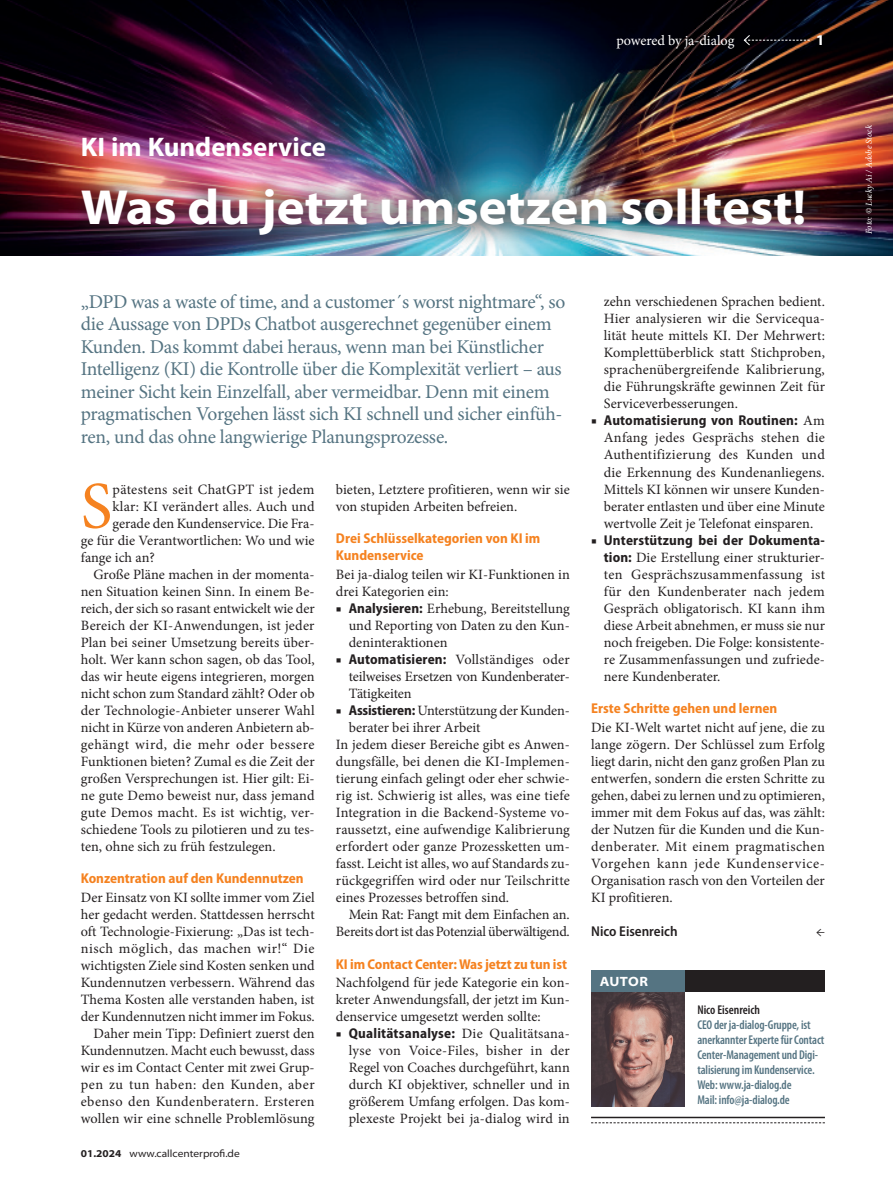
<style>
.page{position:relative;width:893px;height:1187px;background:#fff}
.page>*{position:absolute;margin:0;border:0;box-sizing:border-box;transform-origin:0 0}
.Artikel_Grundschrift_mit_Initial{font:66.6px "Minion Pro";color:#f58220}
.Artikel_Headline{font:700 semi-expanded 49.5px "Myriad Pro";color:#fff}
.Artikel_Subheadline{font:700 27px "Myriad Pro";color:#fff}
.Artikel_Vorspann{font:19.5px/22.5px "Minion Pro";letter-spacing:-.02em;color:#557482}
.t1{font:700 semi-expanded 15px "Myriad Pro";color:#fff}
.Artikel_Grundschrift_mit_Einzug{font:14.25px/17px "Minion Pro";color:#231f20;text-align:justify}
.Artikel_Grundschrift{font:14.25px/17px "Minion Pro";color:#231f20;text-align:justify}
.Artikel_Zwischenueberschrift{font:700 semi-condensed 14.25px/17px "Myriad Pro";color:#f58220}
.Artikel_Grundschrift_mit_Initial-2{font:14.25px "Minion Pro";letter-spacing:.005em;color:#231f20}
.Artikel_Grundschrift_mit_Einzug-2{font:14.25px/17px "Minion Pro";letter-spacing:-.02em;color:#231f20;text-align:right}
.Artikel_Grundschrift_mit_Initial-3{font:14.25px "Minion Pro";letter-spacing:.025em;color:#231f20}
.t2{font:14.25px "Minion Pro";letter-spacing:-.005em;color:#fff}
.Artikel_Autorenname{font:600 semi-condensed 14.25px "Myriad Pro";color:#231f20}
.Autorenkasten_Stichzeile{font:700 semi-expanded 13.5px "Myriad Pro";letter-spacing:.025em;color:#fff}
.Artikel_Autorenname-2{font:13.5px "Minion Pro";color:#231f20}
.Autorenkasten_Adresse{font:600 condensed 12.75px/15px "Myriad Pro";letter-spacing:-.01em;color:#557482}
.Autorenkasten_Name{font:600 condensed 12.75px "Myriad Pro";color:#231f20}
.t3{font:semi-expanded 10.5px "Myriad Pro";color:#231f20}
.t4{font:italic 9px "Minion Pro";letter-spacing:-.01em;color:#fff}
.s1{font-weight:700}
.s2{font-family:"Myriad Pro";font-weight:700;font-stretch:semi-condensed}
</style>
<div class="page">
<img style="left:0;top:0;width:893px;height:255px">
<div style="left:64px;top:170px;width:767px;height:91px;background:#231f20;opacity:.5"></div>
<div style="left:63px;top:170px;width:760px;height:84px;background:#231f20;opacity:.5"></div>
<img style="left:591px;top:991px;width:94px;height:115px">
<hr style="left:591px;top:1116px;width:234px;height:2px;background:#231f20">
<svg style="left:591px;top:1122px;width:234px;height:1px"></svg>
<div style="left:591px;top:969px;width:234px;height:22px;background:#231f20"></div>
<div style="left:591px;top:969px;width:94px;height:22px;background:#557482"></div>
<svg style="left:743px;top:34px;width:67px;height:12px"></svg>
<p class="Artikel_Subheadline" style="left:81px;top:132px;width:247px">KI im Kundenservice</p>
<p class="t2" style="left:616px;top:31px;width:120px">powered by ja-dialog</p>
<p class="t1" style="left:816px;top:32px;width:10px">1</p>
<p class="Artikel_Headline" style="left:81px;top:180px;width:727px">Was du jetzt umsetzen solltest!</p>
<p class="Artikel_Vorspann" style="left:81px;top:290px;width:486px">„DPD was a waste of time, and a customer´s worst nightmare“, so die Aussage von DPDs Chatbot ausgerechnet gegenüber einem Kunden. Das kommt dabei heraus, wenn man bei Künstlicher Intelligenz (KI) die Kontrolle über die Komplexität verliert – aus meiner Sicht kein Einzelfall, aber vermeidbar. Denn mit einem pragmatischen Vorgehen lässt sich KI schnell und sicher einfüh&shy;ren, und das ohne langwierige Planungsprozesse.</p>
<p class="Artikel_Grundschrift_mit_Initial" style="left:81px;top:461px;width:33px">S</p>
<p class="Artikel_Grundschrift_mit_Initial-3" style="left:112px;top:479px;width:204px">pätestens seit ChatGPT ist jedem</p>
<p class="Artikel_Grundschrift_mit_Initial-2" style="left:112px;top:496px;width:204px">klar: KI verändert alles. Auch und</p>
<p class="Artikel_Grundschrift_mit_Initial-2" style="left:112px;top:513px;width:204px">gerade den Kundenservice. Die Fra-</p>
<p class="Artikel_Grundschrift_mit_Initial-2" style="left:81px;top:530px;width:235px">ge für die Verantwortlichen: Wo und wie</p>
<p class="Artikel_Grundschrift_mit_Initial-2" style="left:81px;top:547px;width:76px">fange ich an?</p>
<p class="Artikel_Grundschrift_mit_Einzug" style="left:81px;top:565px;width:235px;text-indent:13px">Große Pläne machen in der momenta&shy;nen Situation keinen Sinn. In einem Be&shy;reich, der sich so rasant entwickelt wie der Bereich der KI-Anwendungen, ist jeder Plan bei seiner Umsetzung bereits über&shy;holt. Wer kann schon sagen, ob das Tool, das wir heute eigens integrieren, morgen nicht schon zum Standard zählt? Oder ob der Technologie-Anbieter unserer Wahl nicht in Kürze von anderen Anbietern ab&shy;gehängt wird, die mehr oder bessere Funktionen bieten? Zumal es die Zeit der großen Versprechungen ist. Hier gilt: Ei&shy;ne gute Demo beweist nur, dass jemand gute Demos macht. Es ist wichtig, ver&shy;schiedene Tools zu pilotieren und zu tes&shy;ten, ohne sich zu früh festzulegen.</p>
<p class="Artikel_Zwischenueberschrift" style="left:81px;top:870px;width:224px">Konzentration auf den Kundennutzen</p>
<p class="Artikel_Grundschrift" style="left:81px;top:888px;width:235px">Der Einsatz von KI sollte immer vom Ziel her gedacht werden. Stattdessen herrscht oft Technologie-Fixierung: „Das ist tech&shy;nisch möglich, das machen wir!“ Die wichtigsten Ziele sind Kosten senken und Kundennutzen verbessern. Während das Thema Kosten alle verstanden haben, ist der Kundennutzen nicht immer im Fokus.</p>
<p class="Artikel_Grundschrift_mit_Einzug" style="left:81px;top:1025px;width:235px;text-indent:13px">Daher mein Tipp: Definiert zuerst den Kundennutzen. Macht euch bewusst, dass wir es im Contact Center mit zwei Grup&shy;pen zu tun haben: den Kunden, aber ebenso den Kundenberatern. Ersteren wollen wir eine schnelle Problemlösung</p>
<p class="t3" style="left:81px;top:1147px;width:161px"><span class="s1">01.2024</span> www.callcenterprofi.de</p>
<p class="Artikel_Grundschrift_mit_Einzug" style="left:336px;top:480px;width:235px">bieten, Letztere profitieren, wenn wir sie von stupiden Arbeiten befreien.</p>
<p class="Artikel_Zwischenueberschrift" style="left:336px;top:530px;width:206px">Drei Schlüsselkategorien von KI im<br>Kundenservice</p>
<p class="Artikel_Grundschrift" style="left:336px;top:565px;width:235px">Bei ja-dialog teilen wir KI-Funktionen in drei Kategorien ein:</p>
<p class="Artikel_Grundschrift_mit_Einzug" style="left:349px;top:599px;width:223px;text-indent:-13px">■ <span class="s2">Analysieren:</span> Erhebung, Bereitstellung und Reporting von Daten zu den Kun&shy;deninteraktionen</p>
<p class="Artikel_Grundschrift_mit_Einzug" style="left:349px;top:650px;width:223px;text-indent:-13px">■ <span class="s2">Automatisieren:</span> Vollständiges oder teilweises Ersetzen von Kundenberater-Tätigkeiten</p>
<p class="Artikel_Grundschrift_mit_Einzug" style="left:349px;top:701px;width:223px;text-indent:-13px">■ <span class="s2">Assistieren:</span> Unterstützung der Kunden&shy;berater bei ihrer Arbeit</p>
<p class="Artikel_Grundschrift" style="left:336px;top:735px;width:235px">In jedem dieser Bereiche gibt es Anwen&shy;dungsfälle, bei denen die KI-Implemen&shy;tierung einfach gelingt oder eher schwie&shy;rig ist. Schwierig ist alles, was eine tiefe Integration in die Backend-Systeme vo&shy;raussetzt, eine aufwendige Kalibrierung erfordert oder ganze Prozessketten um&shy;fasst. Leicht ist alles, wo auf Standards zu&shy;rückgegriffen wird oder nur Teilschritte eines Prozesses betroffen sind.</p>
<p class="Artikel_Grundschrift_mit_Einzug-2" style="left:336px;top:905px;width:235px">Mein Rat: Fangt mit dem Einfachen an.<br>Bereits dort ist das Potenzial überwältigend.</p>
<p class="Artikel_Zwischenueberschrift" style="left:336px;top:955px;width:233px">KI im Contact Center: Was jetzt zu tun ist</p>
<p class="Artikel_Grundschrift" style="left:336px;top:973px;width:235px">Nachfolgend für jede Kategorie ein kon&shy;kreter Anwendungsfall, der jetzt im Kun&shy;denservice umgesetzt werden sollte:</p>
<p class="Artikel_Grundschrift_mit_Einzug" style="left:349px;top:1025px;width:223px;text-indent:-13px">■ <span class="s2">Qualitätsanalyse:</span> Die Qualitätsana&shy;lyse von Voice-Files, bisher in der Regel von Coaches durchgeführt, kann durch KI objektiver, schneller und in größerem Umfang erfolgen. Das kom&shy;plexeste Projekt bei ja-dialog wird in</p>
<p class="Artikel_Grundschrift_mit_Einzug" style="left:604px;top:293px;width:223px">zehn verschiedenen Sprachen bedient.<br>Hier analysieren wir die Servicequa&shy;lität heute mittels KI. Der Mehrwert:<br>Komplettüberblick statt Stichproben, sprachenübergreifende Kalibrierung, die Führungskräfte gewinnen Zeit für Serviceverbesserungen.</p>
<p class="Artikel_Grundschrift_mit_Einzug" style="left:604px;top:412px;width:223px;text-indent:-13px">■ <span class="s2">Automatisierung von Routinen:</span> Am Anfang jedes Gesprächs stehen die Authentifizierung des Kunden und die Erkennung des Kundenanliegens.<br>Mittels KI können wir unsere Kunden&shy;berater entlasten und über eine Minute wertvolle Zeit je Telefonat einsparen.</p>
<p class="Artikel_Grundschrift_mit_Einzug" style="left:604px;top:531px;width:223px;text-indent:-13px">■ <span class="s2">Unterstützung bei der Dokumenta&shy;tion:</span> Die Erstellung einer strukturier&shy;ten Gesprächszusammenfassung ist für den Kundenberater nach jedem Gespräch obligatorisch. KI kann ihm diese Arbeit abnehmen, er muss sie nur noch freigeben. Die Folge: konsistente&shy;re Zusammenfassungen und zufriede&shy;nere Kundenberater.</p>
<p class="Artikel_Zwischenueberschrift" style="left:591px;top:700px;width:188px">Erste Schritte gehen und lernen</p>
<p class="Artikel_Grundschrift" style="left:591px;top:718px;width:235px">Die KI-Welt wartet nicht auf jene, die zu lange zögern. Der Schlüssel zum Erfolg liegt darin, nicht den ganz großen Plan zu entwerfen, sondern die ersten Schritte zu gehen, dabei zu lernen und zu optimieren, immer mit dem Fokus auf das, was zählt: der Nutzen für die Kunden und die Kun&shy;denberater. Mit einem pragmatischen Vorgehen kann jede Kundenservice-Organisation rasch von den Vorteilen der KI profitieren.</p>
<p class="Artikel_Autorenname" style="left:591px;top:923px;width:88px">Nico Eisenreich</p>
<p class="Artikel_Autorenname-2" style="left:816px;top:922px;width:10px">←</p>
<p class="Autorenkasten_Stichzeile" style="left:600px;top:973px;width:50px">AUTOR</p>
<p class="Autorenkasten_Name" style="left:697px;top:1002px;width:64px">Nico Eisenreich</p>
<p class="Autorenkasten_Adresse" style="left:697px;top:1017px;width:129px">CEO der ja-dialog-Gruppe, ist anerkannter Experte für Contact<br>Center-Management und Digi&shy;talisierung im Kundenservice.</p>
<p class="Autorenkasten_Adresse" style="left:697px;top:1077px;width:96px">Web: www.ja-dialog.de</p>
<p class="Autorenkasten_Adresse" style="left:697px;top:1092px;width:94px">Mail: info@ja-dialog.de</p>
<p class="t4" style="left:863px;top:234px;width:110px;rotate:-90deg">Foto: © Lucky Ai / Adobe Stock</p>
</div>
